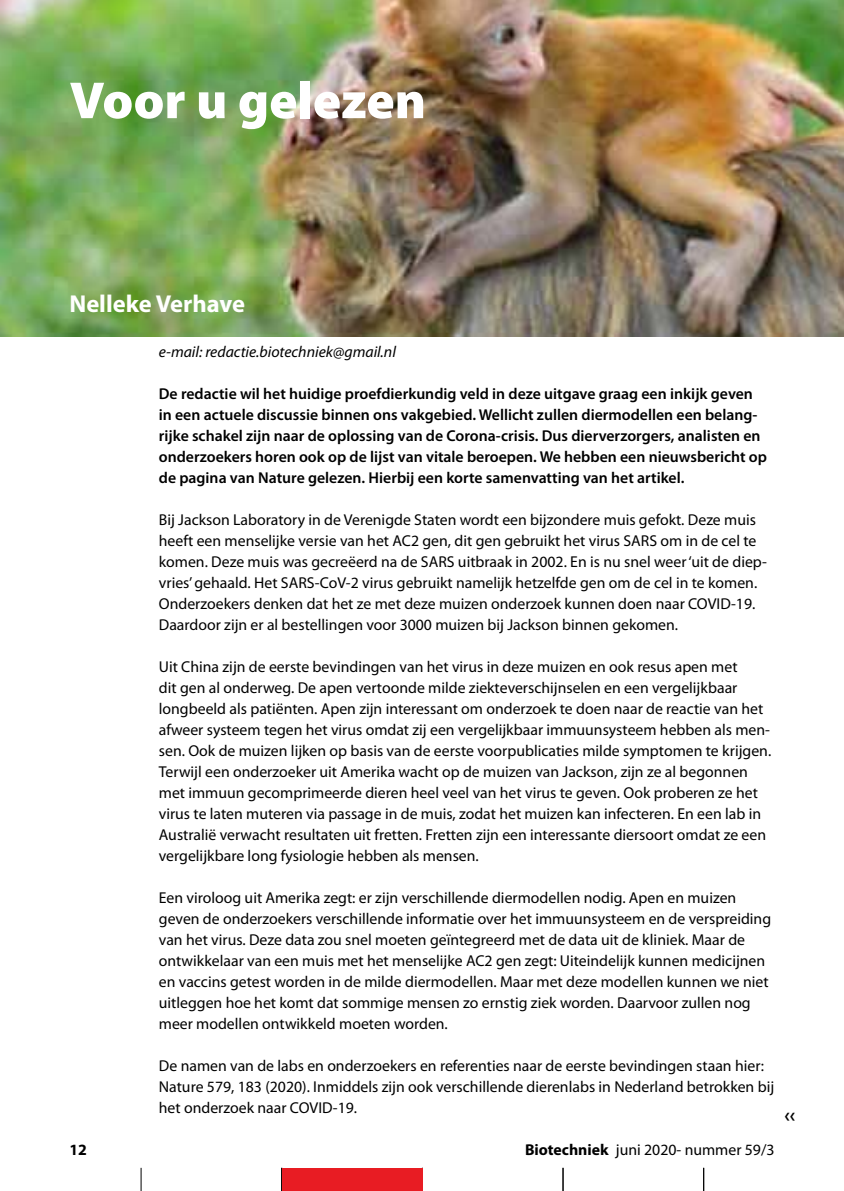
<style>
.page{position:relative;width:844px;height:1191px;background:#fff}
.page>*{position:absolute;margin:0;border:0;box-sizing:border-box;transform-origin:0 0}
.t1{font:900 52.5px "Myriad Pro";color:#fff}
.t2{font:700 24.5px "Myriad Pro";color:#fff}
.t3{font:600 21px "Myriad Pro";color:#000}
.t4{font:15.75px/21px "Myriad Pro";color:#000}
.t5{font:600 15.75px/21px "Myriad Pro";color:#000}
.t6{font:italic 15.75px "Myriad Pro";color:#000}
.t7{font:700 15.75px "Myriad Pro";color:#000}
.s1{font-weight:700}
</style>
<div class="page">
<svg style="left:141px;top:1167px;width:1px;height:24px"></svg>
<svg style="left:281px;top:1167px;width:1px;height:24px"></svg>
<svg style="left:562px;top:1167px;width:1px;height:24px"></svg>
<svg style="left:703px;top:1167px;width:1px;height:24px"></svg>
<div style="left:282px;top:1168px;width:141px;height:23px;background:#e81c23"></div>
<img style="left:0;top:0;width:843px;height:336px">
<h1 class="t1" style="left:69px;top:65px;width:358px">Voor u gelezen</h1>
<h2 class="t2" style="left:69px;top:288px;width:177px">Nelleke Verhave</h2>
<p class="t6" style="left:159px;top:342px;width:238px">e-mail: redactie.biotechniek@gmail.nl</p>
<p class="t5" style="left:159px;top:383px;width:609px">De redactie wil het huidige proefdierkundig veld in deze uitgave graag een inkijk geven in een actuele discussie binnen ons vakgebied. Wellicht zullen diermodellen een belang&shy;rijke schakel zijn naar de oplossing van de Corona-crisis. Dus dierverzorgers, analisten en onderzoekers horen ook op de lijst van vitale beroepen. We hebben een nieuwsbericht op de pagina van Nature gelezen. Hierbij een korte samenvatting van het artikel.</p>
<p class="t4" style="left:159px;top:509px;width:609px">Bij Jackson Laboratory in de Verenigde Staten wordt een bijzondere muis gefokt. Deze muis heeft een menselijke versie van het AC2 gen, dit gen gebruikt het virus SARS om in de cel te komen. Deze muis was gecreëerd na de SARS uitbraak in 2002. En is nu snel weer ‘uit de diep&shy;vries’ gehaald. Het SARS-CoV-2 virus gebruikt namelijk hetzelfde gen om de cel in te komen.<br>Onderzoekers denken dat het ze met deze muizen onderzoek kunnen doen naar COVID-19.<br>Daardoor zijn er al bestellingen voor 3000 muizen bij Jackson binnen gekomen.</p>
<p class="t4" style="left:159px;top:656px;width:613px">Uit China zijn de eerste bevindingen van het virus in deze muizen en ook resus apen met<br>dit gen al onderweg. De apen vertoonde milde ziekteverschijnselen en een vergelijkbaar longbeeld als patiënten. Apen zijn interessant om onderzoek te doen naar de reactie van het afweer systeem tegen het virus omdat zij een vergelijkbaar immuunsysteem hebben als men&shy;sen. Ook de muizen lijken op basis van de eerste voorpublicaties milde symptomen te krijgen.<br>Terwijl een onderzoeker uit Amerika wacht op de muizen van Jackson, zijn ze al begonnen met immuun gecomprimeerde dieren heel veel van het virus te geven. Ook proberen ze het virus te laten muteren via passage in de muis, zodat het muizen kan infecteren. En een lab in Australië verwacht resultaten uit fretten. Fretten zijn een interessante diersoort omdat ze een vergelijkbare long fysiologie hebben als mensen.</p>
<p class="t4" style="left:159px;top:887px;width:613px">Een viroloog uit Amerika zegt: er zijn verschillende diermodellen nodig. Apen en muizen geven de onderzoekers verschillende informatie over het immuunsysteem en de verspreiding van het virus. Deze data zou snel moeten geïntegreerd met de data uit de kliniek. Maar de ontwikkelaar van een muis met het menselijke AC2 gen zegt: Uiteindelijk kunnen medicijnen en vaccins getest worden in de milde diermodellen. Maar met deze modellen kunnen we niet uitleggen hoe het komt dat sommige mensen zo ernstig ziek worden. Daarvoor zullen nog meer modellen ontwikkeld moeten worden.</p>
<p class="t4" style="left:159px;top:1055px;width:616px">De namen van de labs en onderzoekers en referenties naar de eerste bevindingen staan hier:<br>Nature 579, 183 (2020). Inmiddels zijn ook verschillende dierenlabs in Nederland betrokken bij het onderzoek naar COVID-19.</p>
<p class="t7" style="left:69px;top:1139px;width:19px">12</p>
<p class="t4" style="left:525px;top:1139px;width:251px"><span class="s1">Biotechniek</span> juni 2020- nummer 59/3</p>
<h3 class="t3" style="left:784px;top:1101px;width:13px">‹‹</h3>
</div>
